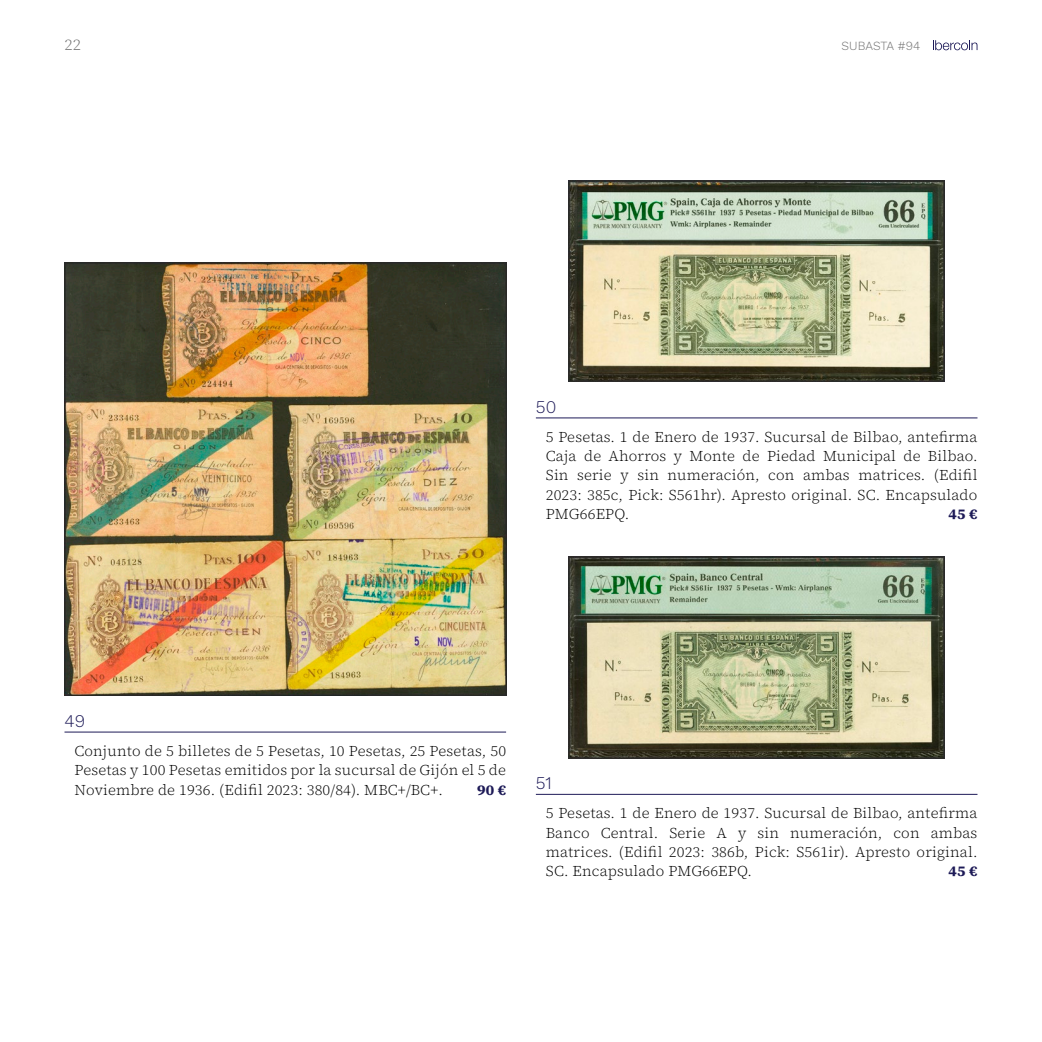
<style>
.page{position:relative;width:1042px;height:1042px;background:#fff}
.page>*{position:absolute;margin:0;border:0;box-sizing:border-box;transform-origin:0 0}
.t1{font:300 17.5px "Work Sans";color:#1d1a57}
.t2{font:300 15.75px "Source Serif 4";color:#6e6e6e}
.t3{font:300 14.88px/19.2px "Source Serif 4";letter-spacing:.01em;color:#000;text-align:justify}
.t4{font:700 14.88px "Source Serif 4";color:#1d1a57}
.t5{font:300 12.25px "Work Sans";color:#6e6e6e}
</style>
<div class="page">
<hr style="left:64px;top:732px;width:442px;height:1px;background:#1d1a57">
<img style="left:64px;top:262px;width:442px;height:434px">
<hr style="left:536px;top:418px;width:441px;height:1px;background:#1d1a57">
<hr style="left:536px;top:794px;width:441px;height:1px;background:#1d1a57">
<img style="left:569px;top:181px;width:375px;height:201px">
<img style="left:569px;top:556px;width:375px;height:202px">
<svg style="left:933px;top:40px;width:44px;height:10px"></svg>
<p class="t2" style="left:64px;top:35px;width:18px">22</p>
<p class="t5" style="left:841px;top:37px;width:80px">SUBASTA #94</p>
<p class="t1" style="left:536px;top:394px;width:22px">50</p>
<p class="t3" style="left:546px;top:427px;width:433px">5 Pesetas. 1 de Enero de 1937. Sucursal de Bilbao, antefirma Caja de Ahorros y Monte de Piedad Municipal de Bilbao.<br>Sin serie y sin numeración, con ambas matrices. (Edifil 2023: 385c, Pick: S561hr). Apresto original. SC. Encapsulado PMG66EPQ.</p>
<p class="t4" style="left:948px;top:504px;width:30px">45 €</p>
<p class="t1" style="left:64px;top:708px;width:22px">49</p>
<p class="t3" style="left:74px;top:741px;width:433px">Conjunto de 5 billetes de 5 Pesetas, 10 Pesetas, 25 Pesetas, 50<br>Pesetas y 100 Pesetas emitidos por la sucursal de Gijón el 5 de Noviembre de 1936. (Edifil 2023: 380/84). MBC+/BC+.</p>
<p class="t4" style="left:477px;top:779px;width:30px">90 €</p>
<p class="t1" style="left:536px;top:770px;width:17px">51</p>
<p class="t3" style="left:546px;top:804px;width:433px">5 Pesetas. 1 de Enero de 1937. Sucursal de Bilbao, antefirma Banco Central. Serie A y sin numeración, con ambas matrices. (Edifil 2023: 386b, Pick: S561ir). Apresto original.<br>SC. Encapsulado PMG66EPQ.</p>
<p class="t4" style="left:948px;top:861px;width:30px">45 €</p>
</div>
